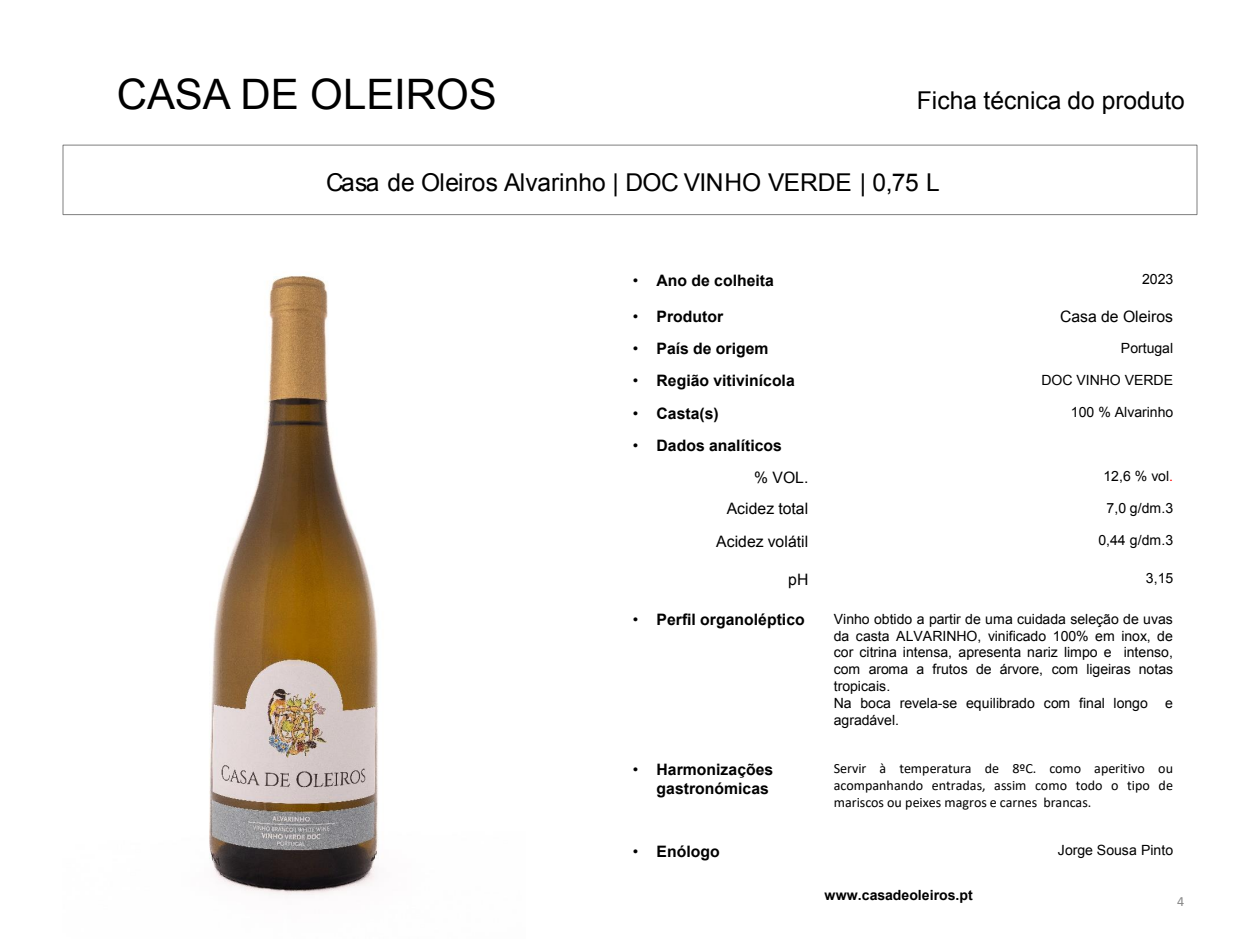
<style>
.page{position:relative;width:1260px;height:945px;background:#fff}
.page>*{position:absolute;margin:0;border:0;box-sizing:border-box;transform-origin:0 0}
.t1{font:42px "Arial";color:#000}
.t2{font:24.5px "Arial";color:#000}
.t3{font:700 15.75px/32.2px "Arial";color:#000}
.t4{font:15.75px "Arial";letter-spacing:.005em;color:#000}
.t5{font:14.17px "Arial";color:#000}
.t6{font:14px/16.8px "Arial";letter-spacing:-.005em;color:#000}
.t7{font:14px/16.8px "Calibri";letter-spacing:-.005em;color:#000;text-align:justify}
.t8{font:700 14px "Arial";color:#000}
.t9{font:14px "Calibri";color:#898989}
.s1{font-weight:400}
.s2{color:#f00}
</style>
<div class="page">
<div style="left:63px;top:145px;width:1134px;height:70px;border:1px solid #7f7f7f"></div>
<img style="left:209px;top:275px;width:169px;height:620px">
<h1 class="t1" style="left:117px;top:67px;width:382px">CASA DE OLEIROS</h1>
<h2 class="t2" style="left:917px;top:85px;width:270px">Ficha técnica do produto</h2>
<h2 class="t2" style="left:326px;top:166px;width:615px">Casa de Oleiros Alvarinho | DOC VINHO VERDE | 0,75 L</h2>
<p class="t3" style="left:633px;top:265px;width:143px"><span class="s1">•</span> Ano de colheita</p>
<p class="t5" style="left:1142px;top:270px;width:33px">2023</p>
<p class="t3" style="left:633px;top:301px;width:92px"><span class="s1">•</span> Produtor</p>
<p class="t4" style="left:1060px;top:306px;width:114px">Casa de Oleiros</p>
<p class="t3" style="left:633px;top:333px;width:137px"><span class="s1">•</span> País de origem</p>
<p class="t6" style="left:1121px;top:339px;width:54px">Portugal</p>
<p class="t3" style="left:633px;top:365px;width:163px"><span class="s1">•</span> Região vitivinícola</p>
<p class="t6" style="left:1041px;top:372px;width:133px">DOC VINHO VERDE</p>
<p class="t3" style="left:633px;top:397px;width:88px"><span class="s1">•</span> Casta(s)</p>
<p class="t6" style="left:1071px;top:404px;width:104px">100 % Alvarinho</p>
<p class="t3" style="left:754px;top:430px;width:56px;text-indent:-121px"><span class="s1">•</span> Dados analíticos<br><span class="s1">% VOL.</span></p>
<p class="t6" style="left:1104px;top:468px;width:71px">12,6 % vol<span class="s2">.</span></p>
<p class="t4" style="left:727px;top:499px;width:83px">Acidez total</p>
<p class="t6" style="left:1107px;top:500px;width:68px">7,0 g/dm.3</p>
<p class="t4" style="left:716px;top:531px;width:93px">Acidez volátil</p>
<p class="t6" style="left:1098px;top:532px;width:76px">0,44 g/dm.3</p>
<p class="t4" style="left:788px;top:569px;width:22px">pH</p>
<p class="t6" style="left:1146px;top:570px;width:29px">3,15</p>
<p class="t3" style="left:633px;top:604px;width:173px"><span class="s1">•</span> Perfil organoléptico</p>
<p class="t6" style="left:834px;top:611px;width:341px">Vinho obtido a partir de uma cuidada seleção de uvas da casta ALVARINHO, vinificado 100% em inox, de cor citrina intensa, apresenta nariz limpo e intenso, com aroma a frutos de árvore, com ligeiras notas tropicais.<br>Na boca revela-se equilibrado com final longo e agradável.</p>
<p class="t3" style="left:633px;top:761px;width:142px;line-height:18.9px;text-align:right"><span class="s1">•</span> Harmonizações gastronómicas</p>
<p class="t7" style="left:834px;top:760px;width:341px">Servir à temperatura de 8ºC. como aperitivo ou acompanhando entradas, assim como todo o tipo de mariscos ou peixes magros e carnes brancas.</p>
<p class="t3" style="left:633px;top:836px;width:88px"><span class="s1">•</span> Enólogo</p>
<p class="t6" style="left:1058px;top:842px;width:117px">Jorge Sousa Pinto</p>
<p class="t8" style="left:825px;top:885px;width:150px">www.casadeoleiros.pt</p>
<p class="t9" style="left:1177px;top:891px;width:9px">4</p>
</div>
